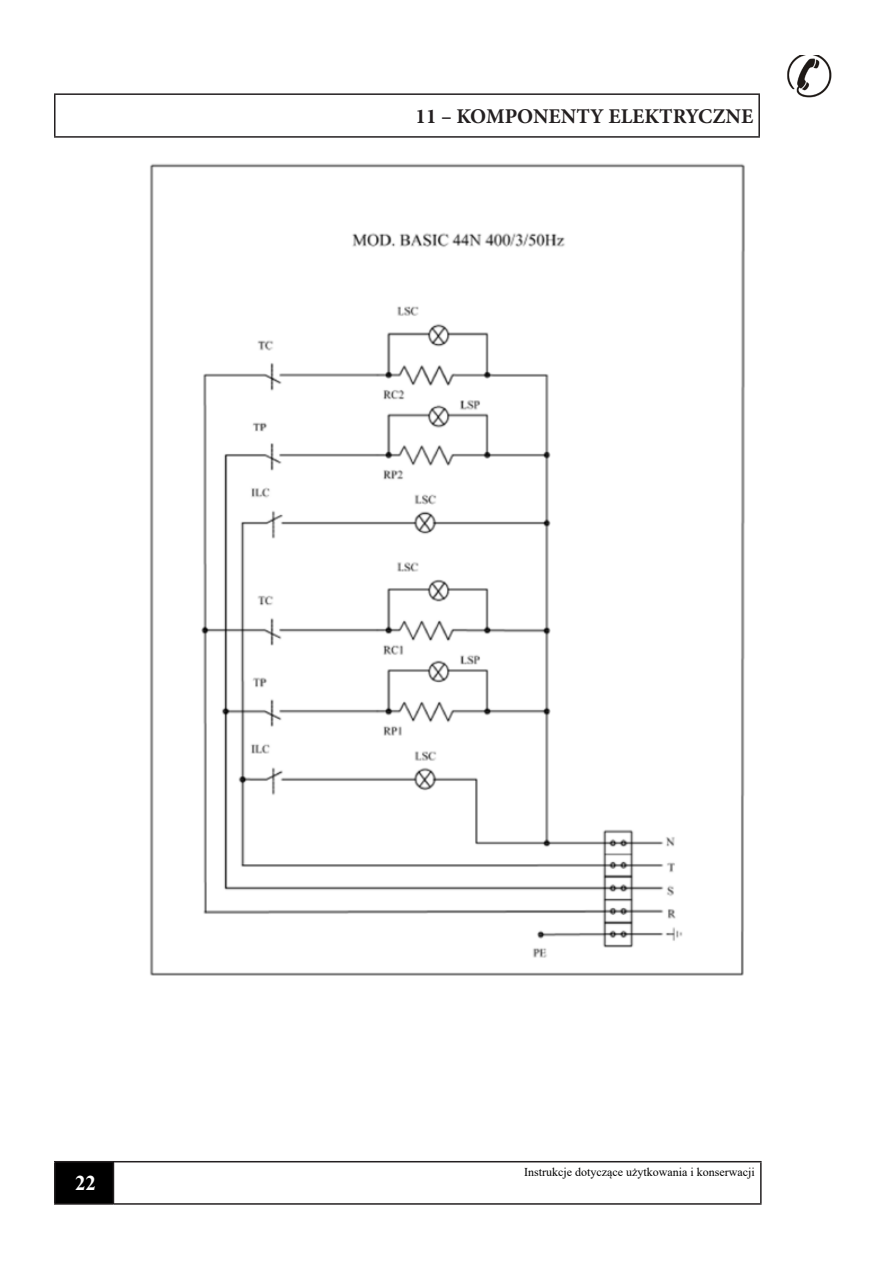
<style>
.page{position:relative;width:893px;height:1263px;background:#fff}
.page>*{position:absolute;margin:0;border:0;box-sizing:border-box;transform-origin:0 0}
.t1{font:700 21px "Minion Pro";color:#231f20}
.t2{font:700 21px "Times New Roman";color:#fff}
.t3{font:12px "Times New Roman";color:#000}
</style>
<div class="page">
<hr style="left:54px;top:93px;width:706px;height:2px;background:#231f20">
<hr style="left:54px;top:95px;width:2px;height:41px;background:#231f20">
<hr style="left:758px;top:95px;width:2px;height:41px;background:#231f20">
<hr style="left:54px;top:136px;width:706px;height:2px;background:#231f20">
<img style="left:150px;top:163px;width:595px;height:813px">
<div style="left:55px;top:1162px;width:58px;height:42px;background:#000"></div>
<hr style="left:54px;top:1161px;width:59px;height:1px;background:#231f20">
<hr style="left:54px;top:1162px;width:2px;height:41px;background:#231f20">
<hr style="left:113px;top:1161px;width:649px;height:1px;background:#231f20">
<hr style="left:113px;top:1162px;width:1px;height:41px;background:#231f20">
<hr style="left:760px;top:1162px;width:2px;height:41px;background:#231f20">
<hr style="left:54px;top:1203px;width:59px;height:2px;background:#231f20">
<hr style="left:113px;top:1203px;width:649px;height:2px;background:#231f20">
<img style="left:787px;top:56px;width:45px;height:41px">
<p class="t1" style="left:415px;top:102px;width:339px">11 – KOMPONENTY ELEKTRYCZNE</p>
<p class="t2" style="left:75px;top:1168px;width:23px">22</p>
<p class="t3" style="left:524px;top:1163px;width:232px">Instrukcje dotyczące użytkowania i konserwacji</p>
</div>
